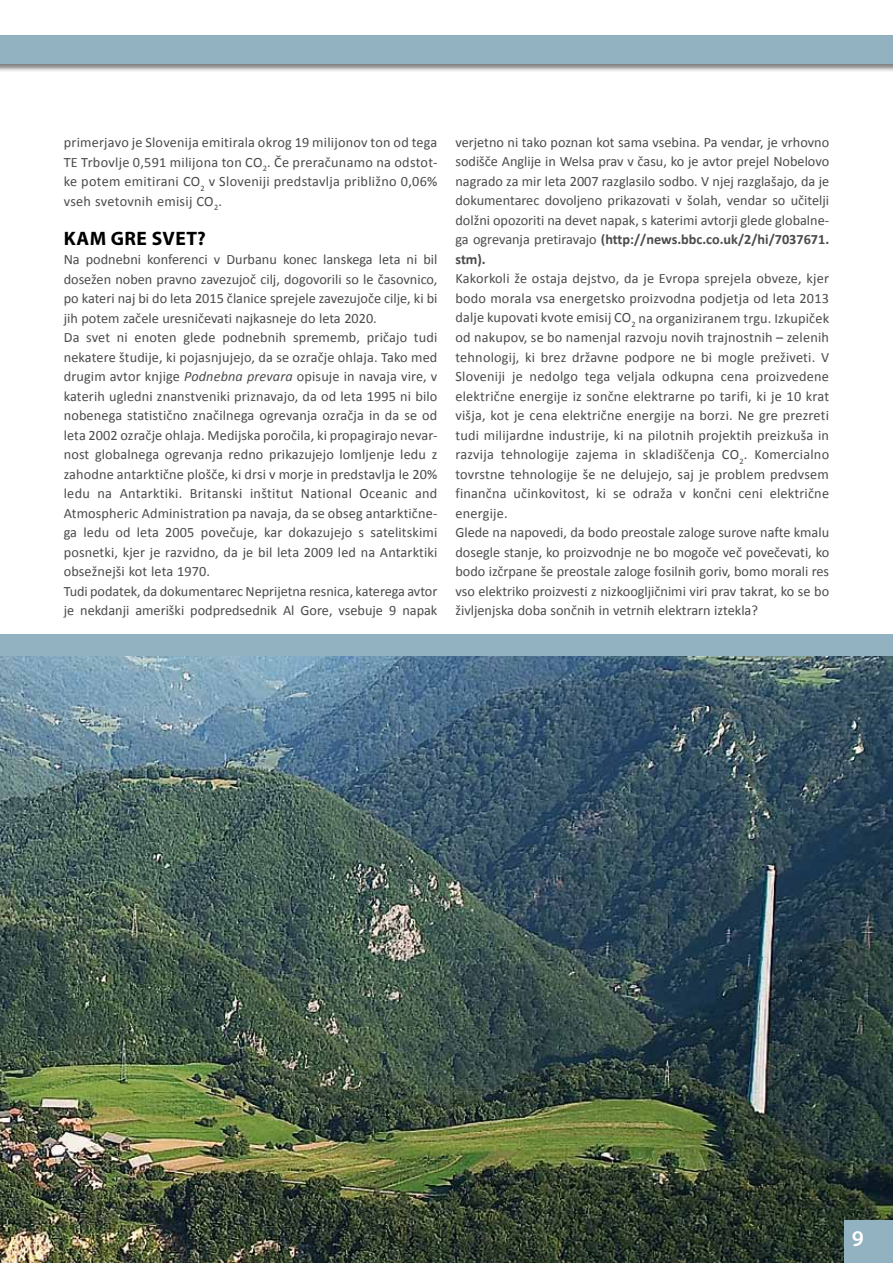
<style>
.page{position:relative;width:893px;height:1263px;background:#fff}
.page>*{position:absolute;margin:0;border:0;box-sizing:border-box;transform-origin:0 0}
.t1{font:600 22.5px "Myriad Pro";color:#fff}
.t2{font:700 19.5px "Myriad Pro";color:#000}
.t3{font:14.25px/19.5px "Calibri";letter-spacing:.01em;color:#4b4b4d;text-align:justify}
.s1{font-style:italic}
.s2{font-family:"Myriad Pro";font-weight:700}
.s3{font-weight:700}
</style>
<div class="page">
<div style="left:0;top:35px;width:893px;height:38px;background:#000;opacity:.5"></div>
<div style="left:0;top:35px;width:893px;height:29px;background:#92b2c1"></div>
<div style="left:0;top:635px;width:893px;height:628px;background:#92b2c1"></div>
<img style="left:0;top:656px;width:893px;height:607px">
<div style="left:844px;top:1220px;width:49px;height:43px;background:#92b2c1"></div>
<p class="t3" style="left:64px;top:133px;width:375px">primerjavo je Slovenija emitirala okrog 19 milijonov ton od tega TE Trbovlje 0,591 milijona ton CO<sub>2</sub>. Če preračunamo na odstot&shy;ke potem emitirani CO<sub>2</sub> v Sloveniji predstavlja približno 0,06% vseh svetovnih emisij CO<sub>2</sub>.</p>
<h2 class="t2" style="left:64px;top:225px;width:60px">KAM GRE</h2>
<h2 class="t2" style="left:152px;top:225px;width:56px">SVET?</h2>
<p class="t3" style="left:64px;top:250px;width:375px;text-align:left">Na podnebni konferenci v Durbanu konec lanskega leta ni bil dosežen noben pravno zavezujoč cilj, dogovorili so le časovnico, po kateri naj bi do leta 2015 članice sprejele zavezujoče cilje, ki bi jih potem začele uresničevati najkasneje do leta 2020.<br>Da svet ni enoten glede podnebnih sprememb, pričajo tudi nekatere študije, ki pojasnjujejo, da se ozračje ohlaja. Tako med drugim avtor knjige <span class="s1">Podnebna prevara</span> opisuje in navaja vire, v katerih ugledni znanstveniki priznavajo, da od leta 1995 ni bilo nobenega statistično značilnega ogrevanja ozračja in da se od leta 2002 ozračje ohlaja. Medijska poročila, ki propagirajo nevar&shy;nost globalnega ogrevanja redno prikazujejo lomljenje ledu z zahodne antarktične plošče, ki drsi v morje in predstavlja le 20% ledu na Antarktiki. Britanski inštitut National Oceanic and Atmospheric Administration pa navaja, da se obseg antarktične&shy;ga ledu od leta 2005 povečuje, kar dokazujejo s satelitskimi posnetki, kjer je razvidno, da je bil leta 2009 led na Antarktiki obsežnejši kot leta 1970.<br>Tudi podatek, da dokumentarec Neprijetna resnica, katerega avtor je nekdanji ameriški podpredsednik Al Gore, vsebuje 9 napak</p>
<p class="t3" style="left:455px;top:133px;width:375px">verjetno ni tako poznan kot sama vsebina. Pa vendar, je vrhovno sodišče Anglije in Welsa prav v času, ko je avtor prejel Nobelovo nagrado za mir leta 2007 razglasilo sodbo. V njej razglašajo, da je dokumentarec dovoljeno prikazovati v šolah, vendar so učitelji dolžni opozoriti na devet napak, s katerimi avtorji glede globalne&shy;ga ogrevanja pretiravajo <span class="s2">(</span><span class="s3">http://news.bbc.co.uk/2/hi/7037671. stm).</span></p>
<p class="t3" style="left:455px;top:269px;width:375px;text-align:left">Kakorkoli že ostaja dejstvo, da je Evropa sprejela obveze, kjer bodo morala vsa energetsko proizvodna podjetja od leta 2013 dalje kupovati kvote emisij CO<sub>2</sub> na organiziranem trgu. Izkupiček od nakupov, se bo namenjal razvoju novih trajnostnih – zelenih tehnologij, ki brez državne podpore ne bi mogle preživeti. V Sloveniji je nedolgo tega veljala odkupna cena proizvedene električne energije iz sončne elektrarne po tarifi, ki je 10 krat višja, kot je cena električne energije na borzi. Ne gre prezreti tudi milijardne industrije, ki na pilotnih projektih preizkuša in razvija tehnologije zajema in skladiščenja CO<sub>2</sub>. Komercialno tovrstne tehnologije še ne delujejo, saj je problem predvsem finančna učinkovitost, ki se odraža v končni ceni električne energije.<br>Glede na napovedi, da bodo preostale zaloge surove nafte kmalu dosegle stanje, ko proizvodnje ne bo mogoče več povečevati, ko bodo izčrpane še preostale zaloge fosilnih goriv, bomo morali res vso elektriko proizvesti z nizkoogljičnimi viri prav takrat, ko se bo življenjska doba sončnih in vetrnih elektrarn iztekla?</p>
<h1 class="t1" style="left:852px;top:1224px;width:14px">9</h1>
</div>
